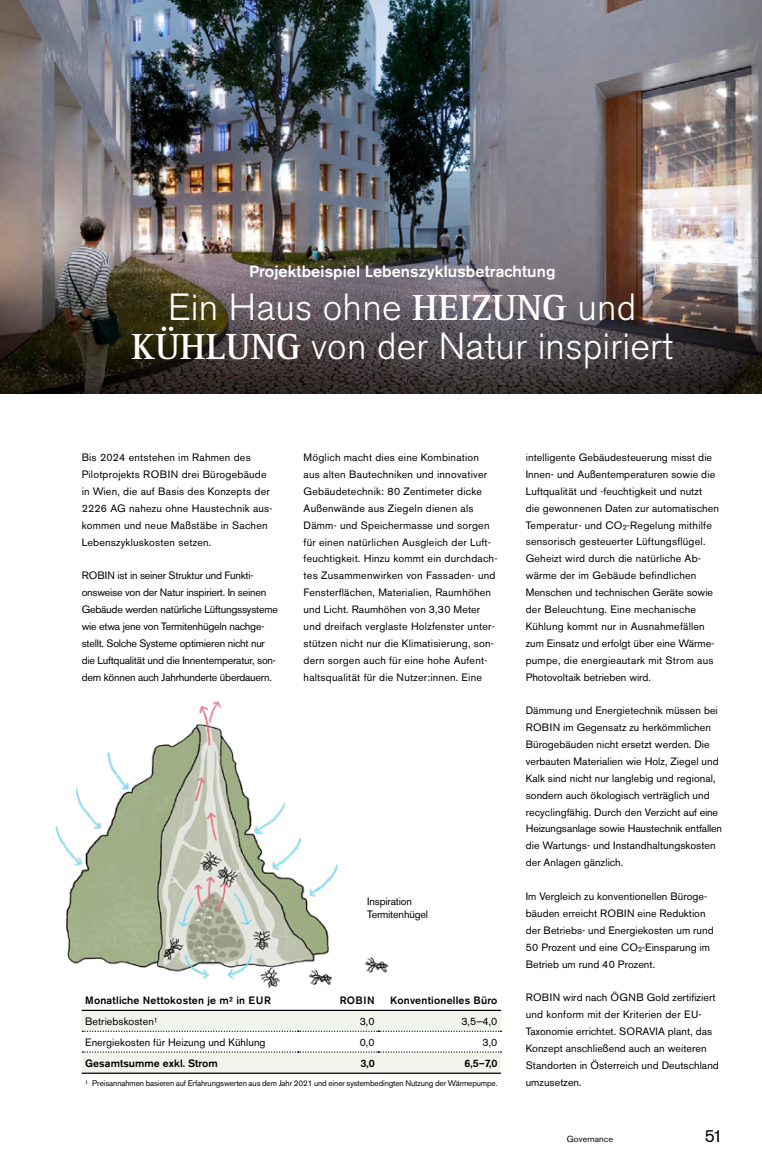
<style>
.page{position:relative;width:762px;height:1170px;background:#fff}
.page>*{position:absolute;margin:0;border:0;box-sizing:border-box;transform-origin:0 0}
.t1{font:300 37.5px/38.8px "Akzidenz Grotesk BE";letter-spacing:.005em;color:#fff;text-align:center}
.t2{font:17.5px "Akzidenz Grotesk BE";color:#000}
.t3{font:500 16.25px "Akzidenz Grotesk BE";letter-spacing:.005em;color:#fff}
.t4{font:10.62px/16.9px "Akzidenz Grotesk BE";letter-spacing:.005em;color:#000}
.t5{font:10.62px/16.9px "Akzidenz Grotesk BE";letter-spacing:-.02em;color:#000}
.t6{font:500 10.62px "Akzidenz Grotesk BE";letter-spacing:.02em;color:#000}
.t7{font:10.62px/13.8px "Akzidenz Grotesk BE";letter-spacing:-.015em;color:#000}
.t8{font:8.75px "Akzidenz Grotesk BE";letter-spacing:.01em;color:#000}
.t9{font:8.12px "Akzidenz Grotesk BE";letter-spacing:-.015em;color:#000}
.s1{font-family:"Rotis Serif Std";font-weight:700}
</style>
<div class="page">
<img style="left:0;top:0;width:762px;height:393px">
<svg style="left:82px;top:1010px;width:419px;height:62px"></svg>
<hr style="left:82px;top:1072px;width:216px;height:1px;background:#000">
<hr style="left:298px;top:1072px;width:80px;height:1px;background:#000">
<hr style="left:378px;top:1072px;width:123px;height:1px;background:#000">
<hr style="left:82px;top:1009px;width:216px;height:1px;background:#000">
<hr style="left:298px;top:1009px;width:80px;height:1px;background:#000">
<hr style="left:378px;top:1009px;width:123px;height:1px;background:#000">
<img style="left:55px;top:701px;width:334px;height:287px">
<h3 class="t3" style="left:249px;top:262px;width:308px">Projektbeispiel Lebenszyklusbetrachtung</h3>
<h1 class="t1" style="left:131px;top:288px;width:543px">Ein Haus ohne <span class="s1">HEIZUNG</span> und<br><span class="s1">KÜHLUNG</span> von der Natur inspiriert</h1>
<p class="t4" style="left:304px;top:449px;width:195px">Möglich macht dies eine Kombination aus alten Bautechniken und innovativer Gebäudetechnik: 80 Zentimeter dicke Außenwände aus Ziegeln dienen als Dämm- und Speichermasse und sorgen für einen natürlichen Ausgleich der Luft&shy;feuchtigkeit. Hinzu kommt ein durchdach&shy;tes Zusammenwirken von Fassaden- und Fensterflächen, Materialien, Raumhöhen und Licht. Raumhöhen von 3,30 Meter und dreifach verglaste Holzfenster unter&shy;stützen nicht nur die Klimatisierung, son&shy;dern sorgen auch für eine hohe Aufent&shy;haltsqualität für die Nutzer:innen. Eine</p>
<p class="t4" style="left:526px;top:449px;width:195px">intelligente Gebäudesteuerung misst die Innen- und Außentemperaturen sowie die Luftqualität und -feuchtigkeit und nutzt<br>die gewonnenen Daten zur automatischen Temperatur- und CO²-Regelung mithilfe sensorisch gesteuerter Lüftungsflügel.<br>Geheizt wird durch die natürliche Ab&shy;wärme der im Gebäude befindlichen Menschen und technischen Geräte sowie der Beleuchtung. Eine mechanische Kühlung kommt nur in Ausnahmefällen zum Einsatz und erfolgt über eine Wärme&shy;pumpe, die energieautark mit Strom aus Photovoltaik betrieben wird.</p>
<p class="t4" style="left:526px;top:702px;width:198px">Dämmung und Energietechnik müssen bei ROBIN im Gegensatz zu herkömmlichen Bürogebäuden nicht ersetzt werden. Die verbauten Materialien wie Holz, Ziegel und Kalk sind nicht nur langlebig und regional, sondern auch ökologisch verträglich und recyclingfähig. Durch den Verzicht auf eine Heizungsanlage sowie Haustechnik entfallen die Wartungs- und Instandhaltungskosten der Anlagen gänzlich.</p>
<p class="t4" style="left:526px;top:887px;width:189px">Im Vergleich zu konventionellen Büroge&shy;bäuden erreicht ROBIN eine Reduktion der Betriebs- und Energiekosten um rund 50 Prozent und eine CO²-Einsparung im Betrieb um rund 40 Prozent.</p>
<p class="t4" style="left:526px;top:989px;width:195px">ROBIN wird nach ÖGNB Gold zertifiziert und konform mit der Kriterien der EU-Taxonomie errichtet. SORAVIA plant, das Konzept anschließend auch an weiteren Standorten in Österreich und Deutschland umzusetzen.</p>
<p class="t4" style="left:82px;top:449px;width:192px">Bis 2024 entstehen im Rahmen des Pilotprojekts ROBIN drei Bürogebäude in Wien, die auf Basis des Konzepts der 2226 AG nahezu ohne Haustechnik aus&shy;kommen und neue Maßstäbe in Sachen Lebenszykluskosten setzen.</p>
<p class="t5" style="left:82px;top:567px;width:198px">ROBIN ist in seiner Struktur und Funkti&shy;onsweise von der Natur inspiriert. In seinen Gebäude werden natürliche Lüftungssysteme wie etwa jene von Termitenhügeln nachge&shy;stellt. Solche Systeme optimieren nicht nur die Luftqualität und die Innentemperatur, son&shy;dern können auch Jahrhunderte überdauern.</p>
<p class="t7" style="left:367px;top:893px;width:62px">Inspiration<br>Termitenhügel</p>
<p class="t6" style="left:85px;top:993px;width:187px">Monatliche Nettokosten je m² in EUR</p>
<p class="t6" style="left:340px;top:993px;width:36px">ROBIN</p>
<p class="t6" style="left:390px;top:993px;width:109px">Konventionelles Büro</p>
<p class="t4" style="left:85px;top:1012px;width:74px">Betriebskosten¹</p>
<p class="t4" style="left:360px;top:1012px;width:16px">3,0</p>
<p class="t4" style="left:461px;top:1012px;width:38px">3,5–4,0</p>
<p class="t4" style="left:85px;top:1033px;width:182px">Energiekosten für Heizung und Kühlung</p>
<p class="t4" style="left:360px;top:1033px;width:16px">0,0</p>
<p class="t4" style="left:482px;top:1033px;width:16px">3,0</p>
<p class="t6" style="left:85px;top:1056px;width:134px">Gesamtsumme exkl. Strom</p>
<p class="t6" style="left:360px;top:1056px;width:16px">3,0</p>
<p class="t6" style="left:464px;top:1056px;width:35px">6,5–7,0</p>
<p class="t9" style="left:85px;top:1077px;width:414px">¹ Preisannahmen basieren auf Erfahrungswerten aus dem Jahr 2021 und einer systembedingten Nutzung der Wärmepumpe.</p>
<p class="t8" style="left:567px;top:1133px;width:48px">Governance</p>
<h2 class="t2" style="left:705px;top:1124px;width:20px">51</h2>
</div>
